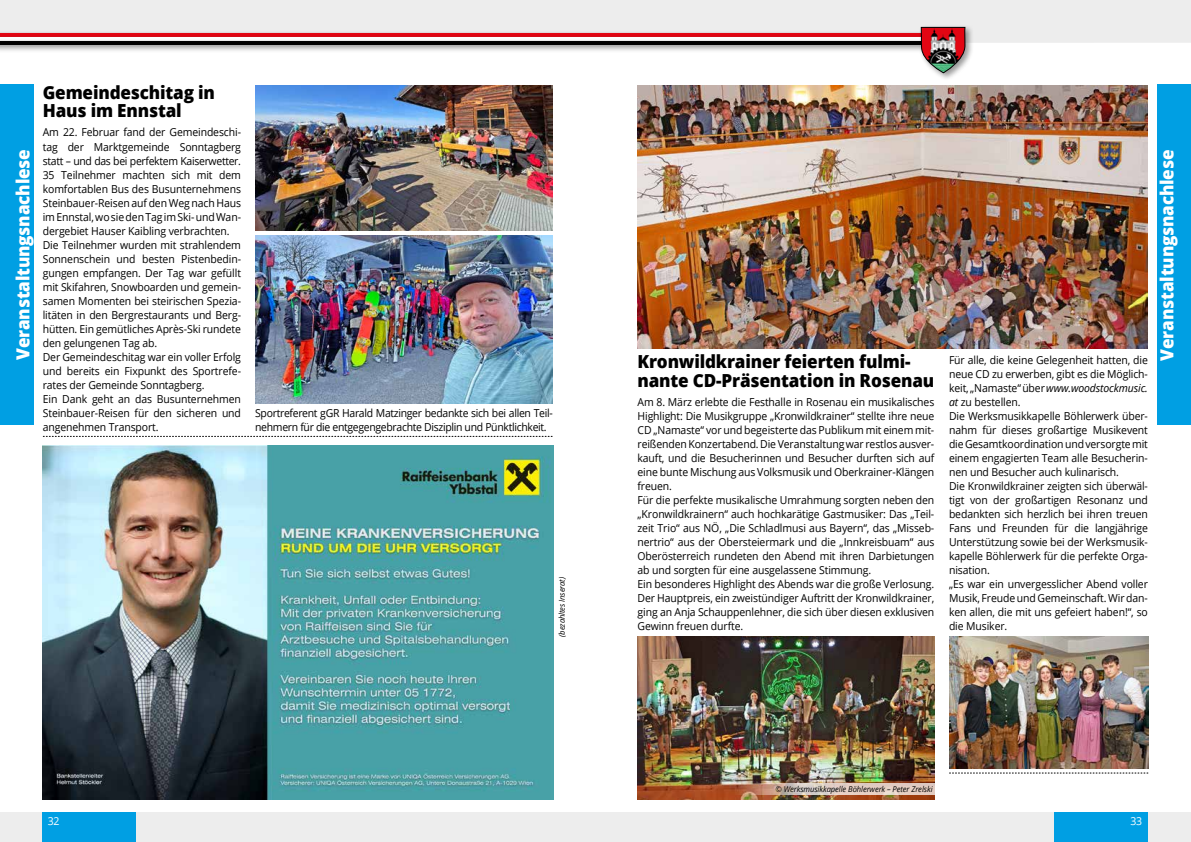
<style>
.page{position:relative;width:1191px;height:842px;background:#fff}
.page>*{position:absolute;margin:0;border:0;box-sizing:border-box;transform-origin:0 0}
.t1{font:800 18px/18px "Open Sans";letter-spacing:-.01em;color:#000;scale:.95 1}
.t2{font:800 18px "Open Sans";letter-spacing:-.01em;color:#fff;scale:.95 1}
.t3{font:11px/14px "Open Sans";letter-spacing:-.01em;color:#000;scale:.95 1}
.t4{font:11px/14px "Open Sans";letter-spacing:-.03em;color:#000;scale:.95 1}
.t5{font:11px "Open Sans";color:#fff;scale:.95 1}
.t6{font:italic 8px "Open Sans";letter-spacing:-.01em;color:#000;scale:.95 1}
.s1{font-style:italic}
</style>
<div class="page">
<svg style="left:43px;top:436px;width:509px;height:1px"></svg>
<svg style="left:949px;top:772px;width:199px;height:1px"></svg>
<img style="left:255px;top:235px;width:298px;height:169px">
<img style="left:255px;top:85px;width:298px;height:146px">
<img style="left:637px;top:637px;width:297px;height:162px">
<img style="left:637px;top:85px;width:511px;height:263px">
<img style="left:949px;top:637px;width:199px;height:132px">
<svg style="left:732px;top:783px;width:203px;height:12px;background:#d6baad"></svg>
<img style="left:43px;top:446px;width:510px;height:354px">
<div style="left:0;top:812px;width:1191px;height:30px;background:#ededed"></div>
<div style="left:0;top:0;width:1191px;height:43px;background:#ededed"></div>
<div style="left:0;top:30px;width:951px;height:15px;background:#e3e0e1"></div>
<hr style="left:0;top:33px;width:943px;height:4px;background:#e30613">
<div style="left:0;top:34px;width:951px;height:15px;background:#d90915"></div>
<hr style="left:0;top:37px;width:943px;height:4px;background:#fff">
<div style="left:0;top:38px;width:951px;height:15px;background:#000;opacity:.4"></div>
<hr style="left:0;top:41px;width:943px;height:4px;background:#000">
<div style="left:918px;top:24px;width:55px;height:57px;background:#000;opacity:.4"></div>
<svg style="left:920px;top:26px;width:46px;height:48px"></svg>
<div style="left:0;top:85px;width:34px;height:340px;background:#009fe3"></div>
<div style="left:42px;top:812px;width:94px;height:30px;background:#009fe3"></div>
<div style="left:1157px;top:85px;width:34px;height:340px;background:#009fe3"></div>
<div style="left:1054px;top:812px;width:94px;height:30px;background:#009fe3"></div>
<h1 class="t1" style="left:43px;top:82px;width:183px">Gemeindeschitag in<br>Haus im Ennstal</h1>
<p class="t3" style="left:43px;top:125px;width:210px">Am 22. Februar fand der Gemeindeschi&shy;tag der Marktgemeinde Sonntagberg statt – und das bei perfektem Kaiserwetter.<br>35 Teilnehmer machten sich mit dem komfortablen Bus des Busunternehmens Steinbauer-Reisen auf den Weg nach Haus im Ennstal, wo sie den Tag im Ski- und Wan&shy;dergebiet Hauser Kaibling verbrachten.<br>Die Teilnehmer wurden mit strahlendem Sonnenschein und besten Pistenbedin&shy;gungen empfangen. Der Tag war gefüllt mit Skifahren, Snowboarden und gemein&shy;samen Momenten bei steirischen Spezia&shy;litäten in den Bergrestaurants und Berg&shy;hütten. Ein gemütliches Après-Ski rundete den gelungenen Tag ab.<br>Der Gemeindeschitag war ein voller Erfolg und bereits ein Fixpunkt des Sportrefe&shy;rates der Gemeinde Sonntagberg.<br>Ein Dank geht an das Busunternehmen Steinbauer-Reisen für den sicheren und angenehmen Transport.</p>
<h1 class="t2" style="left:9px;top:360px;width:224px;rotate:-90deg">Veranstaltungsnachlese</h1>
<h1 class="t2" style="left:1153px;top:361px;width:224px;rotate:-90deg">Veranstaltungsnachlese</h1>
<h1 class="t1" style="left:637px;top:352px;width:314px">Kronwildkrainer feierten fulmi&shy;nante CD-Präsentation in Rosenau</h1>
<p class="t3" style="left:637px;top:395px;width:314px">Am 8. März erlebte die Festhalle in Rosenau ein musikalisches Highlight: Die Musikgruppe „Kronwildkrainer“ stellte ihre neue CD „Namaste“ vor und begeisterte das Publikum mit einem mit&shy;reißenden Konzertabend. Die Veranstaltung war restlos ausver&shy;kauft, und die Besucherinnen und Besucher durften sich auf eine bunte Mischung aus Volksmusik und Oberkrainer-Klängen freuen.<br>Für die perfekte musikalische Umrahmung sorgten neben den „Kronwildkrainern“ auch hochkarätige Gastmusiker: Das „Teil&shy;zeit Trio“ aus NÖ, „Die Schladlmusi aus Bayern“, das „Misseb&shy;nertrio“ aus der Obersteiermark und die „Innkreisbuam“ aus Oberösterreich rundeten den Abend mit ihren Darbietungen ab und sorgten für eine ausgelassene Stimmung.<br>Ein besonderes Highlight des Abends war die große Verlosung.<br>Der Hauptpreis, ein zweistündiger Auftritt der Kronwildkrainer, ging an Anja Schauppenlehner, die sich über diesen exklusiven Gewinn freuen durfte.</p>
<p class="t3" style="left:949px;top:352px;width:211px">Für alle, die keine Gelegenheit hatten, die neue CD zu erwerben, gibt es die Möglich&shy;keit, „Namaste“ über <span class="s1">www.woodstockmusic. at</span> zu bestellen.<br>Die Werksmusikkapelle Böhlerwerk über&shy;nahm für dieses großartige Musikevent die Gesamtkoordination und versorgte mit einem engagierten Team alle Besucherin&shy;nen und Besucher auch kulinarisch.<br>Die Kronwildkrainer zeigten sich überwäl&shy;tigt von der großartigen Resonanz und bedankten sich herzlich bei ihren treuen Fans und Freunden für die langjährige Unterstützung sowie bei der Werksmusik&shy;kapelle Böhlerwerk für die perfekte Orga&shy;nisation.<br>„Es war ein unvergesslicher Abend voller Musik, Freude und Gemeinschaft. Wir dan&shy;ken allen, die mit uns gefeiert haben!“, so die Musiker.</p>
<p class="t4" style="left:255px;top:406px;width:315px">Sportreferent gGR Harald Matzinger bedankte sich bei allen Teil&shy;nehmern für die entgegengebrachte Disziplin und Pünktlichkeit.</p>
<p class="t6" style="left:556px;top:637px;width:65px;rotate:-90deg">(bezahltes Inserat)</p>
<p class="t6" style="left:775px;top:784px;width:167px">© Werksmusikkapelle Böhlerwerk – Peter Zrelski</p>
<p class="t5" style="left:48px;top:813px;width:14px">32</p>
<p class="t5" style="left:1130px;top:813px;width:14px">33</p>
</div>
